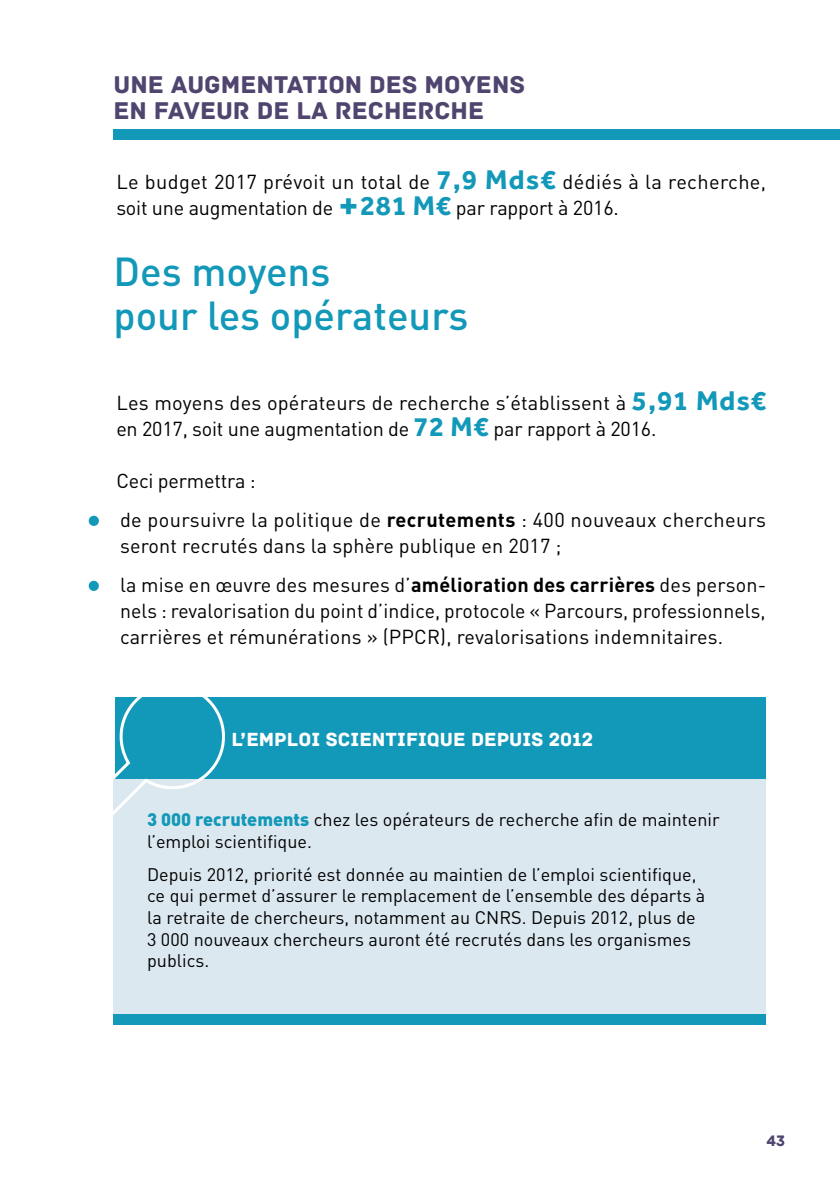
<style>
.page{position:relative;width:840px;height:1191px;background:#fff}
.page>*{position:absolute;margin:0;border:0;box-sizing:border-box;transform-origin:0 0}
.t1{font:500 40px/44px "DIN Pro";color:#1298b8}
.t2{font:25.6px/26px "Archive";color:#50456e}
.t3{font:20px/26px "DIN Pro";letter-spacing:.01em;color:#000}
.t4{font:20px "Archive";color:#fff}
.t5{font:20px "DIN Pro";letter-spacing:-.01em;color:#000}
.t6{font:18px/21.6px "DIN Pro";color:#000}
.t7{font:16px "Archive";color:#50456e}
.s1{font-family:"Effra";font-weight:700;font-size:28px;color:#1298b8}
.s2{font-family:"Effra";font-weight:700;font-size:40px;color:#1298b8}
.s3{font-size:22px;color:#1298b8}
.s4{font-weight:700}
.s5{font-weight:900;color:#1298b8}
</style>
<div class="page">
<div style="left:113px;top:129px;width:726px;height:10px;background:#1298b8"></div>
<div style="left:89px;top:516px;width:10px;height:10px;border:3px solid #1298b8;border-radius:50%"></div>
<div style="left:89px;top:581px;width:10px;height:10px;border:3px solid #1298b8;border-radius:50%"></div>
<div style="left:113px;top:778px;width:652px;height:236px;background:#dce8ef"></div>
<div style="left:113px;top:1014px;width:652px;height:11px;background:#1298b8"></div>
<div style="left:115px;top:697px;width:650px;height:82px;background:#1298b8"></div>
<svg style="left:113px;top:697px;width:112px;height:118px"></svg>
<p class="t2" style="left:113px;top:72px;width:413px">UNE AUGMENTATION DES MOYENS<br>EN FAVEUR DE LA RECHERCHE</p>
<p class="t3" style="left:116px;top:168px;width:651px">Le budget 2017 prévoit un total de <span class="s1">7,9 Mds€</span> dédiés à la recherche, soit une augmentation de <span class="s2">+</span><span class="s1">281 M€</span> par rapport à 2016.</p>
<h1 class="t1" style="left:114px;top:248px;width:356px">Des moyens<br>pour les opérateurs</h1>
<p class="t3" style="left:116px;top:389px;width:651px">Les moyens des opérateurs de recherche s’établissent à <span class="s1">5,91 Mds€ </span>en 2017, soit une augmentation de <span class="s1">72 M€</span> par rapport à 2016.</p>
<p class="t5" style="left:116px;top:468px;width:141px">Ceci permettra :</p>
<p class="t3" style="left:120px;top:506px;width:647px;text-indent:-32px"><span class="s3">•</span> de poursuivre la politique de <span class="s4">recrutements</span> : 400 nouveaux chercheurs seront recrutés dans la sphère publique en 2017 ;</p>
<p class="t3" style="left:120px;top:571px;width:647px;text-align:justify;text-indent:-32px"><span class="s3">•</span> la mise en œuvre des mesures d’<span class="s4">amélioration des carrières</span> des person&shy;nels : revalorisation du point d’indice, protocole « Parcours, professionnels, carrières et rémunérations » (PPCR), revalorisations indemnitaires.</p>
<p class="t4" style="left:231px;top:727px;width:363px">L’EMPLOI SCIENTIFIQUE DEPUIS 2012</p>
<p class="t6" style="left:147px;top:808px;width:573px"><span class="s5">3 000 recrutements</span> chez les opérateurs de recherche afin de maintenir l’emploi scientifique.</p>
<p class="t6" style="left:147px;top:863px;width:559px">Depuis 2012, priorité est donnée au maintien de l’emploi scientifique, ce qui permet d’assurer le remplacement de l’ensemble des départs à la retraite de chercheurs, notamment au CNRS. Depuis 2012, plus de 3 000 nouveaux chercheurs auront été recrutés dans les organismes publics.</p>
<p class="t7" style="left:765px;top:1131px;width:20px">43</p>
</div>
